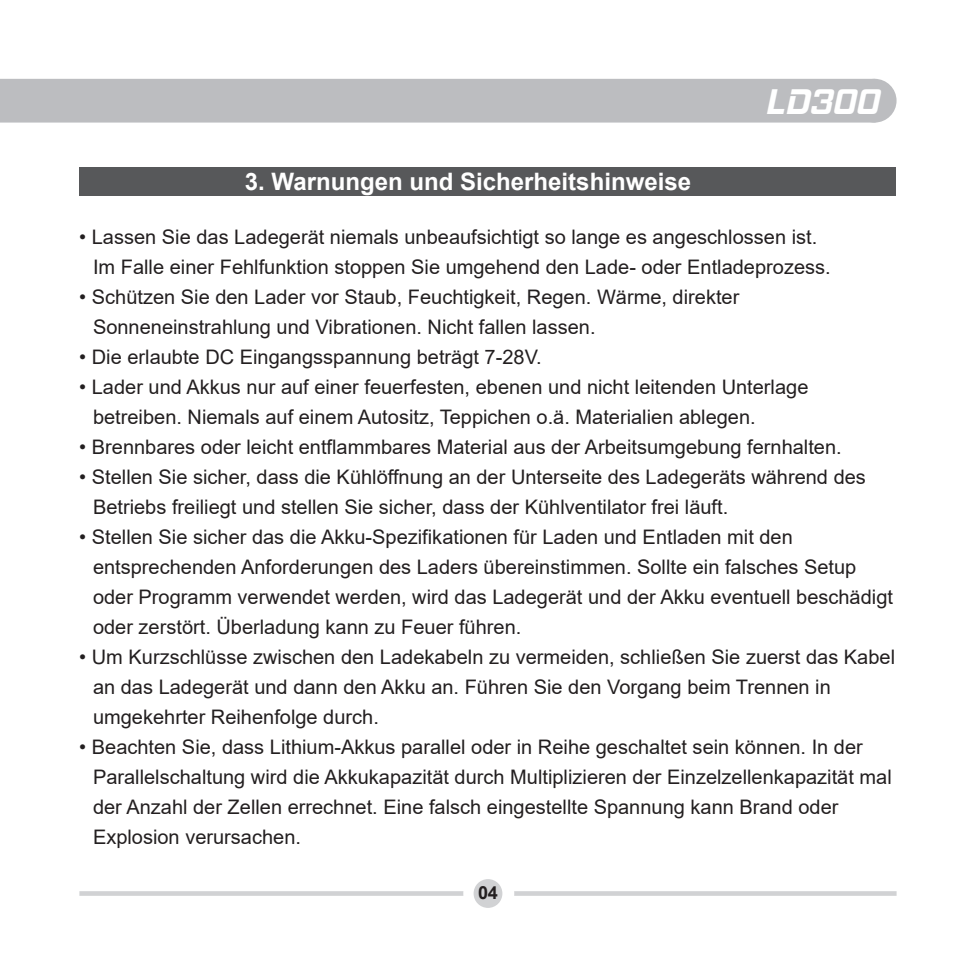
<style>
.page{position:relative;width:976px;height:976px;background:#fff}
.page>*{position:absolute;margin:0;border:0;box-sizing:border-box;transform-origin:0 0}
.t1{font:italic 700 36px "Hemi Head Rg";color:#fff}
.t2{font:700 24px "Arial";color:#fff}
.t3{font:20px/30px "Arial";color:#231f20}
.t4{font:700 18px "Arial";color:#231f20}
</style>
<div class="page">
<div style="left:79px;top:167px;width:816px;height:28px;background:#57585a"></div>
<hr style="left:79px;top:891px;width:384px;height:4px;background:#d1d2d4">
<hr style="left:514px;top:891px;width:382px;height:4px;background:#d1d2d4">
<div style="left:473px;top:878px;width:29px;height:29px;background:#d1d2d4;border-radius:50%"></div>
<div style="left:0;top:79px;width:896px;height:43px;background:#bcbdc0"></div>
<h1 class="t1" style="left:765px;top:79px;width:115px">LD300</h1>
<p class="t2" style="left:245px;top:165px;width:447px">3. Warnungen und Sicherheitshinweise</p>
<p class="t3" style="left:93px;top:222px;width:739px;text-indent:-14px">• Lassen Sie das Ladegerät niemals unbeaufsichtigt so lange es angeschlossen ist.<br>Im Falle einer Fehlfunktion stoppen Sie umgehend den Lade- oder Entladeprozess.</p>
<p class="t3" style="left:93px;top:282px;width:647px;text-indent:-14px">• Schützen Sie den Lader vor Staub, Feuchtigkeit, Regen. Wärme, direkter<br>Sonneneinstrahlung und Vibrationen. Nicht fallen lassen.</p>
<p class="t3" style="left:79px;top:342px;width:464px">• Die erlaubte DC Eingangsspannung beträgt 7-28V.</p>
<p class="t3" style="left:93px;top:372px;width:716px;text-indent:-14px">• Lader und Akkus nur auf einer feuerfesten, ebenen und nicht leitenden Unterlage betreiben. Niemals auf einem Autositz, Teppichen o.ä. Materialien ablegen.</p>
<p class="t3" style="left:79px;top:432px;width:763px">• Brennbares oder leicht entflammbares Material aus der Arbeitsumgebung fernhalten.</p>
<p class="t3" style="left:93px;top:462px;width:774px;text-indent:-14px">• Stellen Sie sicher, dass die Kühlöffnung an der Unterseite des Ladegeräts während des<br>Betriebs freiliegt und stellen Sie sicher, dass der Kühlventilator frei läuft.</p>
<p class="t3" style="left:93px;top:522px;width:801px;text-indent:-14px">• Stellen Sie sicher das die Akku-Spezifikationen für Laden und Entladen mit den entsprechenden Anforderungen des Laders übereinstimmen. Sollte ein falsches Setup oder Programm verwendet werden, wird das Ladegerät und der Akku eventuell beschädigt oder zerstört. Überladung kann zu Feuer führen.</p>
<p class="t3" style="left:93px;top:642px;width:803px;text-indent:-14px">• Um Kurzschlüsse zwischen den Ladekabeln zu vermeiden, schließen Sie zuerst das Kabel an das Ladegerät und dann den Akku an. Führen Sie den Vorgang beim Trennen in umgekehrter Reihenfolge durch.</p>
<p class="t3" style="left:93px;top:732px;width:800px;text-indent:-14px">• Beachten Sie, dass Lithium-Akkus parallel oder in Reihe geschaltet sein können. In der Parallelschaltung wird die Akkukapazität durch Multiplizieren der Einzelzellenkapazität mal der Anzahl der Zellen errechnet. Eine falsch eingestellte Spannung kann Brand oder Explosion verursachen.</p>
<p class="t4" style="left:478px;top:880px;width:21px">04</p>
</div>
